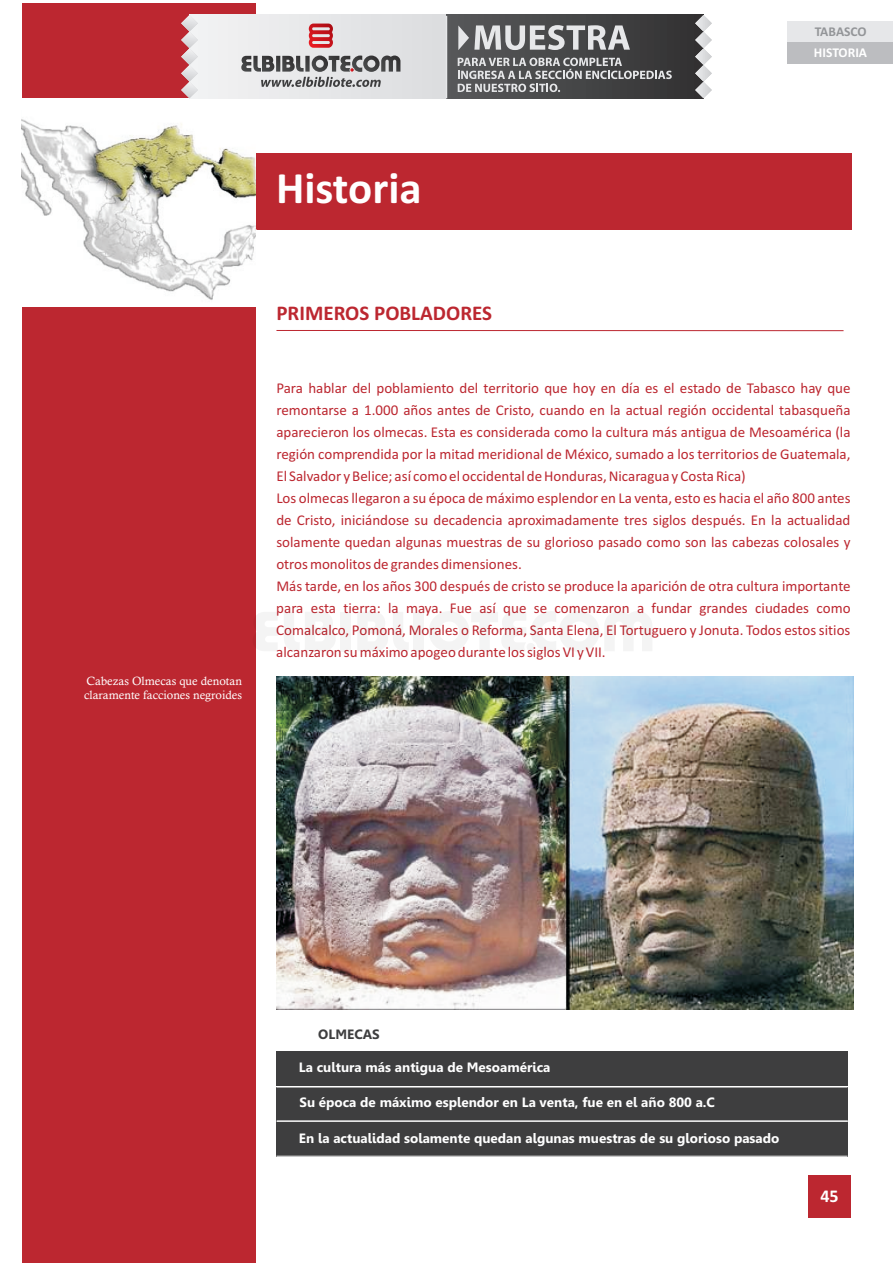
<style>
.page{position:relative;width:893px;height:1263px;background:#fff}
.page>*{position:absolute;margin:0;border:0;box-sizing:border-box;transform-origin:0 0}
.t1{font:700 45px "Calibri";color:#fff}
.t2{font:700 21px "Calibri";color:#bc2730}
.t3{font:700 18px "Calibri";color:#fff}
.t4{font:15px/21.9px "Calibri";color:#bc2730}
.t5{font:700 13.5px "Gisha";color:#fff}
.t6{font:700 13.5px "Calibri";color:#fff}
.t7{font:700 13.5px "Calibri";color:#939598}
.t8{font:700 13.5px "Gisha";color:#3e3e3f}
.t9{font:12px/13.8px "Calisto";color:#fff}
</style>
<div class="page">
<div style="left:227px;top:153px;width:624px;height:77px;background:#bc2730"></div>
<div style="left:808px;top:1175px;width:42px;height:43px;background:#bc2730"></div>
<div style="left:22px;top:3px;width:234px;height:1260px;background:#bc2730"></div>
<img style="left:22px;top:99px;width:234px;height:207px">
<div style="left:787px;top:21px;width:106px;height:21px;background:#e6e7e9"></div>
<div style="left:787px;top:42px;width:106px;height:22px;background:#bcbdc0"></div>
<hr style="left:276px;top:330px;width:567px;height:1px;background:#bc2730">
<div style="left:276px;top:1051px;width:571px;height:34px;background:#3e3e3f"></div>
<div style="left:276px;top:1087px;width:571px;height:34px;background:#3e3e3f"></div>
<div style="left:277px;top:1122px;width:571px;height:34px;background:#3e3e3f"></div>
<hr style="left:276px;top:1087px;width:571px;height:1px;background:#fff">
<img style="left:276px;top:677px;width:577px;height:333px">
<div style="left:189px;top:15px;width:514px;height:83px;background:#e6e7e9"></div>
<svg style="left:256px;top:612px;width:21px;height:39px"></svg>
<svg style="left:284px;top:612px;width:51px;height:39px"></svg>
<div style="left:340px;top:612px;width:11px;height:39px;background:#f4f4f4"></div>
<svg style="left:358px;top:612px;width:50px;height:39px"></svg>
<div style="left:413px;top:612px;width:11px;height:39px;background:#f4f4f4"></div>
<svg style="left:429px;top:612px;width:223px;height:39px"></svg>
<div style="left:446px;top:15px;width:257px;height:83px;background:linear-gradient(to right,#5a5b5d,#323232)"></div>
<svg style="left:181px;top:15px;width:17px;height:83px"></svg>
<svg style="left:695px;top:15px;width:17px;height:83px"></svg>
<svg style="left:309px;top:24px;width:24px;height:24px"></svg>
<svg style="left:241px;top:56px;width:159px;height:31px"></svg>
<svg style="left:458px;top:58px;width:214px;height:34px"></svg>
<svg style="left:458px;top:25px;width:172px;height:25px"></svg>
<hr style="left:446px;top:16px;width:1px;height:82px;background:#e6e7e9">
<p class="t7" style="left:815px;top:26px;width:53px">TABASCO</p>
<p class="t6" style="left:814px;top:47px;width:55px">HISTORIA</p>
<h1 class="t1" style="left:276px;top:169px;width:147px">Historia</h1>
<p class="t9" style="left:84px;top:675px;width:159px">Cabezas Olmecas que denotan claramente facciones negroides</p>
<h2 class="t2" style="left:276px;top:304px;width:217px">PRIMEROS POBLADORES</h2>
<p class="t4" style="left:276px;top:379px;width:576px">Para hablar del poblamiento del territorio que hoy en día es el estado de Tabasco hay que remontarse a 1.000 años antes de Cristo, cuando en la actual región occidental tabasqueña aparecieron los olmecas. Esta es considerada como la cultura más antigua de Mesoamérica (la región comprendida por la mitad meridional de México, sumado a los territorios de Guatemala, El Salvador y Belice; así como el occidental de Honduras, Nicaragua y Costa Rica)<br>Los olmecas llegaron a su época de máximo esplendor en La venta, esto es hacia el año 800 antes de Cristo, iniciándose su decadencia aproximadamente tres siglos después. En la actualidad solamente quedan algunas muestras de su glorioso pasado como son las cabezas colosales y otros monolitos de grandes dimensiones.<br>Más tarde, en los años 300 después de cristo se produce la aparición de otra cultura importante para esta tierra: la maya. Fue así que se comenzaron a fundar grandes ciudades como Comalcalco, Pomoná, Morales o Reforma, Santa Elena, El Tortuguero y Jonuta. Todos estos sitios alcanzaron su máximo apogeo durante los siglos VI y VII.</p>
<p class="t8" style="left:318px;top:1029px;width:63px">OLMECAS</p>
<p class="t5" style="left:299px;top:1062px;width:253px">La cultura más antigua de Mesoamérica</p>
<p class="t5" style="left:299px;top:1097px;width:417px">Su época de máximo esplendor en La venta, fue en el año 800 a.C</p>
<p class="t5" style="left:299px;top:1132px;width:482px">En la actualidad solamente quedan algunas muestras de su glorioso pasado</p>
<p class="t3" style="left:820px;top:1189px;width:20px">45</p>
</div>
